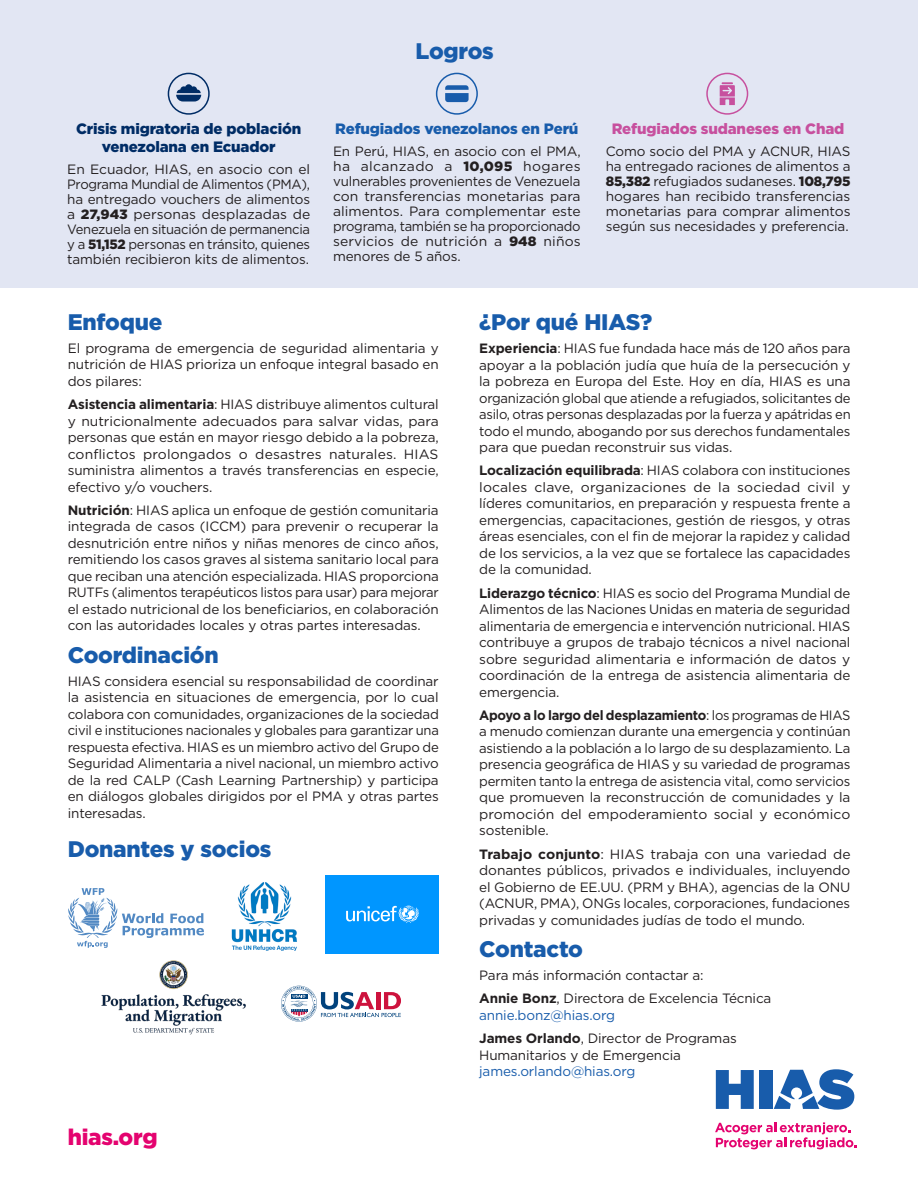
<style>
.page{position:relative;width:918px;height:1188px;background:#fff}
.page>*{position:absolute;margin:0;border:0;box-sizing:border-box;transform-origin:0 0}
.Heading_1{font:900 22.5px "Gotham";letter-spacing:-.01em;color:#185cab}
.Heading_1-2{font:900 22.5px "Gotham";letter-spacing:-.01em;color:#e4036f}
.Heading_2{font:900 15px/18px "Gotham";letter-spacing:-.01em;color:#002c65;text-align:center}
.Heading_2-2{font:900 15px "Gotham";letter-spacing:-.01em;color:#185cab}
.Heading_2-3{font:900 15px "Gotham";letter-spacing:-.01em;color:#c7509e}
.Body{font:13.5px/16.5px "Gotham";letter-spacing:-.01em;color:#231f20;text-align:justify}
.Body-2{font:13.5px/16.5px "Gotham";letter-spacing:-.01em;color:#231f20;text-align:justify;scale:.96 1}
.Body-3{font:13.5px "Gotham";letter-spacing:-.01em;color:#185cab}
.s1{font-weight:900}
.s2{font-weight:700}
</style>
<div class="page">
<div style="left:0;top:0;width:918px;height:287px;background:#e2e6f3"></div>
<img style="left:231px;top:882px;width:66px;height:68px">
<div style="left:326px;top:875px;width:113px;height:79px;background:#0096ff"></div>
<svg style="left:346px;top:906px;width:73px;height:17px"></svg>
<img style="left:101px;top:961px;width:145px;height:74px">
<svg style="left:68px;top:888px;width:136px;height:60px"></svg>
<svg style="left:281px;top:986px;width:120px;height:36px"></svg>
<div style="left:168px;top:73px;width:42px;height:42px;border:2px solid #002c65;border-radius:50%"></div>
<svg style="left:176px;top:84px;width:25px;height:18px"></svg>
<div style="left:436px;top:73px;width:42px;height:42px;border:2px solid #185cab;border-radius:50%"></div>
<svg style="left:445px;top:85px;width:24px;height:17px"></svg>
<div style="left:706px;top:73px;width:42px;height:42px;border:2px solid #c7509e;border-radius:50%"></div>
<svg style="left:720px;top:82px;width:15px;height:23px"></svg>
<svg style="left:715px;top:1122px;width:141px;height:27px"></svg>
<svg style="left:716px;top:1070px;width:38px;height:39px"></svg>
<div style="left:759px;top:1070px;width:13px;height:39px;background:#185cab"></div>
<svg style="left:774px;top:1069px;width:80px;height:41px"></svg>
<p class="Heading_2" style="left:76px;top:120px;width:227px">Crisis migratoria de población venezolana en Ecuador</p>
<p class="Body" style="left:67px;top:161px;width:245px;line-height:15px">En Ecuador, HIAS, en asocio con el Programa Mundial de Alimentos (PMA), ha entregado vouchers de alimentos a <span class="s1">27,943</span> personas desplazadas de Venezuela en situación de permanencia y a <span class="s1">51,152</span> personas en tránsito, quienes también recibieron kits de alimentos.</p>
<p class="Heading_1" style="left:416px;top:35px;width:80px">Logros</p>
<p class="Heading_2-2" style="left:335px;top:118px;width:245px">Refugiados venezolanos en Perú</p>
<p class="Body" style="left:333px;top:143px;width:249px;line-height:15px">En Perú, HIAS, en asocio con el PMA, ha alcanzado a <span class="s1">10,095</span> hogares vulnerables provenientes de Venezuela con transferencias monetarias para alimentos. Para complementar este programa, también se ha proporcionado servicios de nutrición a <span class="s1">948</span> niños menores de 5 años.</p>
<p class="Heading_2-3" style="left:612px;top:118px;width:234px">Refugiados sudaneses en Chad</p>
<p class="Body" style="left:606px;top:143px;width:246px;line-height:15px">Como socio del PMA y ACNUR, HIAS ha entregado raciones de alimentos a <span class="s1">85,382</span> refugiados sudaneses. <span class="s1">108,795 </span>hogares han recibido transferencias monetarias para comprar alimentos según sus necesidades y preferencia.</p>
<p class="Heading_1" style="left:68px;top:306px;width:96px">Enfoque</p>
<p class="Body" style="left:68px;top:340px;width:373px">El programa de emergencia de seguridad alimentaria y nutrición de HIAS prioriza un enfoque integral basado en dos pilares:</p>
<p class="Body" style="left:68px;top:396px;width:373px"><span class="s2">Asistencia alimentaria</span>: HIAS distribuye alimentos cultural y nutricionalmente adecuados para salvar vidas, para personas que están en mayor riesgo debido a la pobreza, conflictos prolongados o desastres naturales. HIAS suministra alimentos a través transferencias en especie, efectivo y/o vouchers.</p>
<p class="Body" style="left:68px;top:502px;width:373px"><span class="s2">Nutrición</span>: HIAS aplica un enfoque de gestión comunitaria integrada de casos (ICCM) para prevenir o recuperar la desnutrición entre niños y niñas menores de cinco años, remitiendo los casos graves al sistema sanitario local para que reciban una atención especializada. HIAS proporciona RUTFs (alimentos terapéuticos listos para usar) para mejorar el estado nutricional de los beneficiarios, en colaboración con las autoridades locales y otras partes interesadas.</p>
<p class="Heading_1" style="left:68px;top:639px;width:152px">Coordinación</p>
<p class="Body" style="left:68px;top:673px;width:373px">HIAS considera esencial su responsabilidad de coordinar la asistencia en situaciones de emergencia, por lo cual colabora con comunidades, organizaciones de la sociedad civil e instituciones nacionales y globales para garantizar una respuesta efectiva. HIAS es un miembro activo del Grupo de Seguridad Alimentaria a nivel nacional, un miembro activo de la red CALP (Cash Learning Partnership) y participa en diálogos globales dirigidos por el PMA y otras partes interesadas.</p>
<p class="Heading_1" style="left:68px;top:833px;width:205px">Donantes y socios</p>
<p class="Heading_1-2" style="left:68px;top:1122px;width:91px">hias.org</p>
<p class="Heading_1" style="left:479px;top:306px;width:175px">¿Por qué HIAS?</p>
<p class="Body" style="left:479px;top:340px;width:373px"><span class="s2">Experiencia</span>: HIAS fue fundada hace más de 120 años para apoyar a la población judía que huía de la persecución y la pobreza en Europa del Este. Hoy en día, HIAS es una organización global que atiende a refugiados, solicitantes de asilo, otras personas desplazadas por la fuerza y apátridas en todo el mundo, abogando por sus derechos fundamentales para que puedan reconstruir sus vidas.</p>
<p class="Body" style="left:479px;top:462px;width:373px"><span class="s2">Localización equilibrada</span>: HIAS colabora con instituciones locales clave, organizaciones de la sociedad civil y líderes comunitarios, en preparación y respuesta frente a emergencias, capacitaciones, gestión de riesgos, y otras áreas esenciales, con el fin de mejorar la rapidez y calidad de los servicios, a la vez que se fortalece las capacidades de la comunidad.</p>
<p class="Body" style="left:479px;top:584px;width:373px"><span class="s2">Liderazgo técnico</span>: HIAS es socio del Programa Mundial de Alimentos de las Naciones Unidas en materia de seguridad alimentaria de emergencia e intervención nutricional. HIAS contribuye a grupos de trabajo técnicos a nivel nacional sobre seguridad alimentaria e información de datos y coordinación de la entrega de asistencia alimentaria de emergencia.</p>
<p class="Body-2" style="left:479px;top:707px;width:388px"><span class="s2">Apoyo a lo largo del desplazamiento</span>: los programas de HIAS a menudo comienzan durante una emergencia y continúan asistiendo a la población a lo largo de su desplazamiento. La presencia geográfica de HIAS y su variedad de programas permiten tanto la entrega de asistencia vital, como servicios que promueven la reconstrucción de comunidades y la promoción del empoderamiento social y económico sostenible.</p>
<p class="Body" style="left:479px;top:845px;width:373px"><span class="s2">Trabajo conjunto</span>: HIAS trabaja con una variedad de donantes públicos, privados e individuales, incluyendo el Gobierno de EE.UU. (PRM y BHA), agencias de la ONU (ACNUR, PMA), ONGs locales, corporaciones, fundaciones privadas y comunidades judías de todo el mundo.</p>
<p class="Heading_1" style="left:479px;top:933px;width:105px">Contacto</p>
<p class="Body" style="left:479px;top:967px;width:226px">Para más información contactar a:</p>
<p class="Body" style="left:479px;top:990px;width:294px"><span class="s2">Annie Bonz</span>, Directora de Excelencia Técnica</p>
<p class="Body-3" style="left:479px;top:1006px;width:137px">annie.bonz@hias.org</p>
<p class="Body" style="left:479px;top:1030px;width:259px"><span class="s2">James Orlando</span>, Director de Programas<br>Humanitarios y de Emergencia</p>
<p class="Body-3" style="left:479px;top:1063px;width:158px">james.orlando@hias.org</p>
</div>
